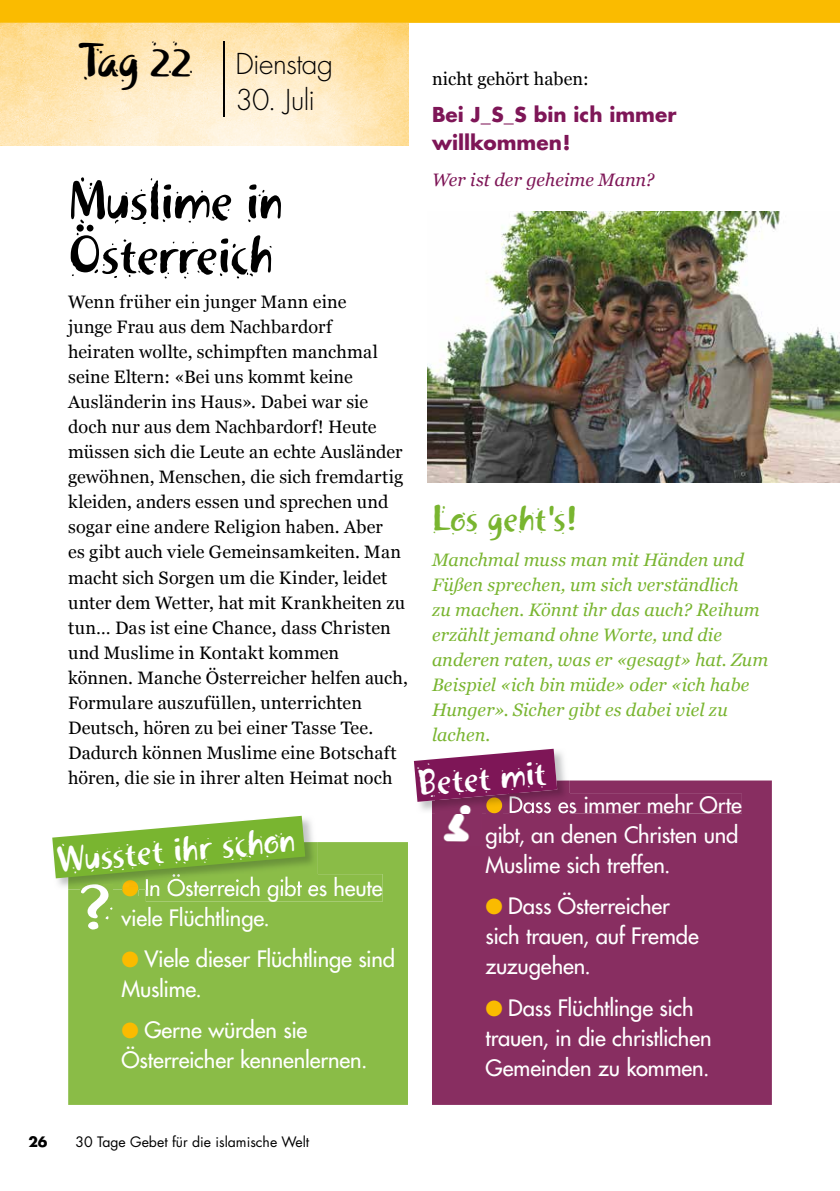
<style>
.page{position:relative;width:840px;height:1191px;background:#fff}
.page>*{position:absolute;margin:0;border:0;box-sizing:border-box;transform-origin:0 0}
.t1{font:66.8px "Khaki Two";color:#fff}
.t2{font:54px/54px "Khaki Two";letter-spacing:-.01em;color:#000}
.t3{font:48.6px "Khaki Two";color:#000}
.t4{font:36px "Khaki Two";color:#fff}
.t5{font:36px "Khaki Two";color:#79b530}
.t6{font:300 28px "Futura";letter-spacing:-.015em;color:#000}
.t7{font:22px/30px "Futura";letter-spacing:-.005em;color:#fff}
.t8{font:700 20px/28px "Futura";color:#7e1657}
.t9{font:18px/25px "Georgia";color:#000}
.t10{font:italic 18px/25px "Georgia";letter-spacing:.005em;color:#79b530}
.t11{font:italic 18px "Georgia";letter-spacing:.005em;color:#7e1657}
.t12{font:14px "Futura";color:#000}
.t13{font:700 14px "Futura";color:#000}
.s1{font-size:40.2px}
.s2{color:#fabb00}
</style>
<div class="page">
<img style="left:0;top:23px;width:408px;height:123px">
<hr style="left:223px;top:42px;width:1px;height:75px;background:#000">
<div style="left:68px;top:842px;width:340px;height:263px;background:#8abc47"></div>
<div style="left:81px;top:889px;width:31px;height:40px;background:#8abc47"></div>
<svg style="left:52px;top:816px;width:330px;height:85px"></svg>
<div style="left:432px;top:780px;width:339px;height:325px;background:#882e61"></div>
<svg style="left:413px;top:748px;width:328px;height:66px"></svg>
<img style="left:435px;top:800px;width:45px;height:45px">
<div style="left:0;top:0;width:839px;height:23px;background:#fabb00"></div>
<img style="left:427px;top:211px;width:412px;height:271px">
<h3 class="t3" style="left:77px;top:31px;width:117px">Tag <span class="s1">22</span></h3>
<h3 class="t6" style="left:235px;top:47px;width:99px">Dienstag</h3>
<h3 class="t6" style="left:235px;top:83px;width:81px">30. Juli</h3>
<h2 class="t2" style="left:68px;top:174px;width:216px">Muslime in<br>Österreich</h2>
<p class="t9" style="left:68px;top:289px;width:341px">Wenn früher ein junger Mann eine<br>junge Frau aus dem Nachbardorf<br>heiraten wollte, schimpften manchmal seine Eltern: «Bei uns kommt keine Ausländerin ins Haus». Dabei war sie doch nur aus dem Nachbardorf! Heute müssen sich die Leute an echte Ausländer gewöhnen, Menschen, die sich fremdartig kleiden, anders essen und sprechen und sogar eine andere Religion haben. Aber<br>es gibt auch viele Gemeinsamkeiten. Man macht sich Sorgen um die Kinder, leidet unter dem Wetter, hat mit Krankheiten zu tun… Das ist eine Chance, dass Christen und Muslime in Kontakt kommen können. Manche Österreicher helfen auch, Formulare auszufüllen, unterrichten Deutsch, hören zu bei einer Tasse Tee.<br>Dadurch können Muslime eine Botschaft hören, die sie in ihrer alten Heimat noch</p>
<h3 class="t4" style="left:54px;top:838px;width:242px;rotate:-5deg">Wusstet ihr schon</h3>
<p class="t7" style="left:122px;top:872px;width:262px"><span class="s2">●</span> In Österreich gibt es heute viele Flüchtlinge.</p>
<p class="t7" style="left:122px;top:943px;width:275px"><span class="s2">●</span> Viele dieser Flüchtlinge sind<br>Muslime.</p>
<p class="t7" style="left:122px;top:1015px;width:247px"><span class="s2">●</span> Gerne würden sie<br>Österreicher kennenlernen.</p>
<h1 class="t1" style="left:77px;top:867px;width:39px">?</h1>
<p class="t9" style="left:432px;top:66px;width:158px">nicht gehört haben:</p>
<p class="t8" style="left:432px;top:100px;width:246px">Bei J_S_S bin ich immer willkommen!</p>
<p class="t11" style="left:432px;top:168px;width:224px">Wer ist der geheime Mann?</p>
<h3 class="t5" style="left:432px;top:496px;width:147px">Los geht's!</h3>
<p class="t10" style="left:432px;top:547px;width:337px">Manchmal muss man mit Händen und<br>Füßen sprechen, um sich verständlich<br>zu machen. Könnt ihr das auch? Reihum erzählt jemand ohne Worte, und die anderen raten, was er «gesagt» hat. Zum<br>Beispiel «ich bin müde» oder «ich habe<br>Hunger». Sicher gibt es dabei viel zu lachen.</p>
<h3 class="t4" style="left:415px;top:762px;width:131px;rotate:-5deg">Betet mit</h3>
<p class="t7" style="left:485px;top:789px;width:258px"><span class="s2">●</span> Dass es immer mehr Orte gibt, an denen Christen und<br>Muslime sich treffen.</p>
<p class="t7" style="left:485px;top:891px;width:214px"><span class="s2">●</span> Dass Österreicher sich trauen, auf Fremde zuzugehen.</p>
<p class="t7" style="left:485px;top:992px;width:227px"><span class="s2">●</span> Dass Flüchtlinge sich trauen, in die christlichen<br>Gemeinden zu kommen.</p>
<p class="t13" style="left:28px;top:1132px;width:21px">26</p>
<p class="t12" style="left:76px;top:1132px;width:235px">30 Tage Gebet für die islamische Welt</p>
</div>
